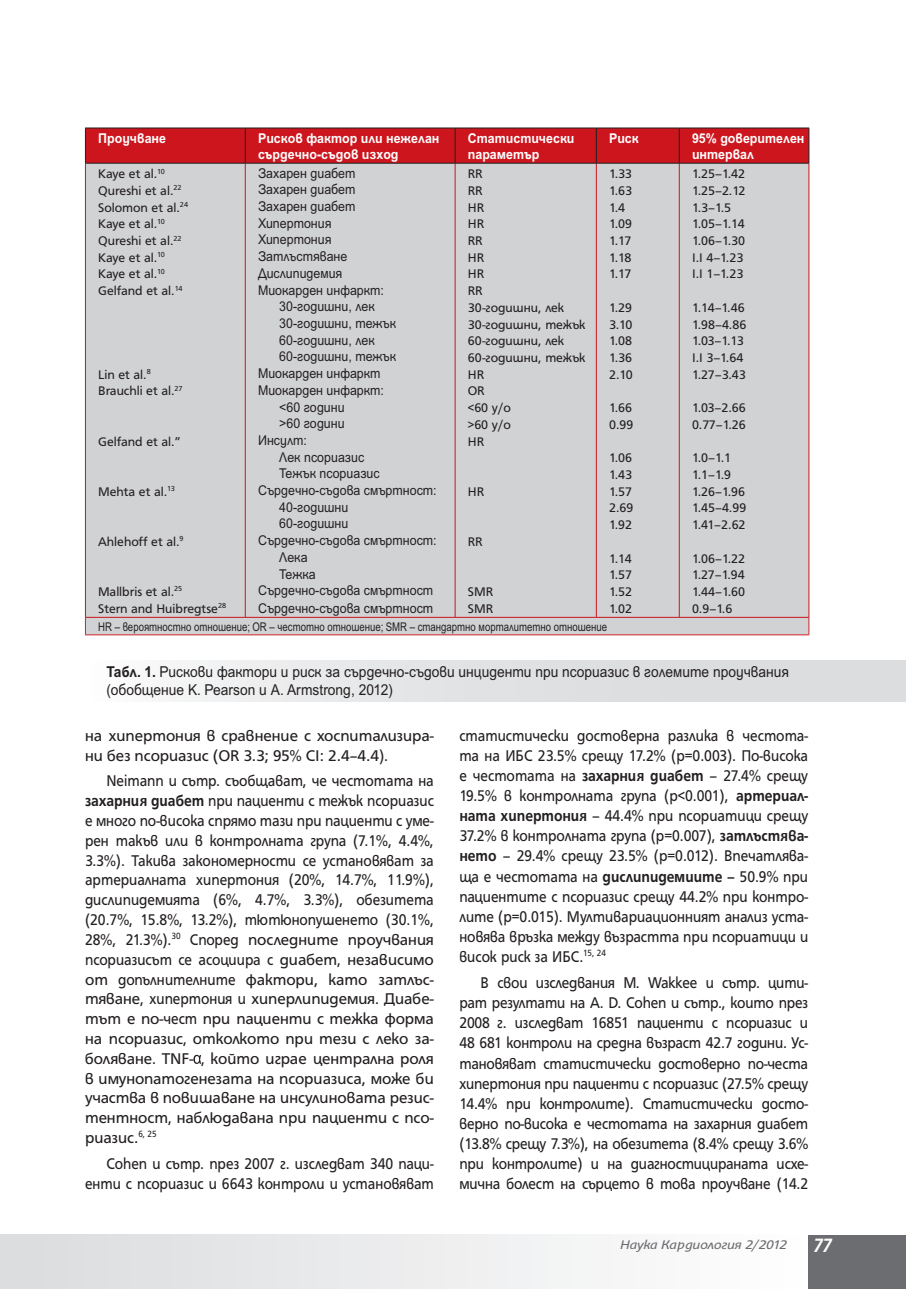
<style>
.page{position:relative;width:906px;height:1289px;background:#fff}
.page>*{position:absolute;margin:0;border:0;box-sizing:border-box;transform-origin:0 0}
.t1{font:italic 700 21px "HS Grotesk Bg";color:#fff;scale:.9 1}
.t2{font:16.8px/20.1px "HS Grotesk Bg";color:#231f20;text-align:justify;scale:.9 1}
.t3{font:16.8px/19.8px "HS Grotesk Bg";color:#231f20}
.t4{font:15px/18px "SP Ariel";color:#231f20;scale:.92 1}
.t5{font:13.5px/16.6px "HS Grotesk Bg";color:#231f20}
.t6{font:13.5px "SP Ariel";color:#231f20;scale:.92 1}
.t7{font:700 13.5px/16px "SP Ariel";color:#fff;scale:.92 1}
.t8{font:13.5px/16.6px "HS Grotesk Bg";letter-spacing:-.03em;color:#231f20}
.t9{font:italic 13.5px "HS Grotesk Bg";letter-spacing:-.01em;color:#6c6d70;scale:1.1 1}
.t10{font:12px "SP Ariel";color:#231f20;scale:.8 1}
.s1{font-weight:700}
</style>
<div class="page">
<div style="left:0;top:1234px;width:808px;height:54px;background:linear-gradient(to right,#dadcde,#fefefe)"></div>
<div style="left:808px;top:1234px;width:98px;height:54px;background:#6c6d70"></div>
<div style="left:85px;top:660px;width:821px;height:41px;background:linear-gradient(to right,#f5f6f6,#d5d6d8)"></div>
<svg style="left:193px;top:1054px;width:8px;height:9px"></svg>
<div style="left:86px;top:129px;width:722px;height:34px;background:#cd151d"></div>
<div style="left:86px;top:164px;width:722px;height:470px;background:#d1d2d4"></div>
<svg style="left:85px;top:618px;width:1px;height:16px"></svg>
<svg style="left:808px;top:618px;width:1px;height:16px"></svg>
<hr style="left:85px;top:634px;width:724px;height:1px;background:#d1232a">
<hr style="left:85px;top:164px;width:1px;height:453px;background:#cd151d">
<hr style="left:245px;top:164px;width:1px;height:453px;background:#cd151d">
<hr style="left:455px;top:164px;width:1px;height:453px;background:#cd151d">
<hr style="left:596px;top:164px;width:1px;height:453px;background:#cd151d">
<hr style="left:679px;top:164px;width:1px;height:453px;background:#cd151d">
<hr style="left:808px;top:164px;width:1px;height:453px;background:#cd151d">
<hr style="left:85px;top:617px;width:724px;height:1px;background:#cd151d">
<hr style="left:85px;top:128px;width:160px;height:1px;background:#231f20">
<hr style="left:85px;top:128px;width:1px;height:35px;background:#231f20">
<hr style="left:245px;top:128px;width:210px;height:1px;background:#231f20">
<hr style="left:245px;top:128px;width:1px;height:35px;background:#231f20">
<hr style="left:455px;top:128px;width:141px;height:1px;background:#231f20">
<hr style="left:455px;top:128px;width:1px;height:35px;background:#231f20">
<hr style="left:596px;top:128px;width:83px;height:1px;background:#231f20">
<hr style="left:596px;top:128px;width:1px;height:35px;background:#231f20">
<hr style="left:679px;top:128px;width:130px;height:1px;background:#231f20">
<hr style="left:679px;top:128px;width:1px;height:35px;background:#231f20">
<hr style="left:808px;top:128px;width:1px;height:35px;background:#231f20">
<hr style="left:85px;top:163px;width:724px;height:1px;background:#231f20">
<p class="t7" style="left:98px;top:131px;width:75px">Проучване</p>
<p class="t7" style="left:258px;top:131px;width:199px">Рисков фактор или нежелан сърдечно-съдов изход</p>
<p class="t7" style="left:468px;top:131px;width:117px">Статистически параметър</p>
<p class="t7" style="left:609px;top:131px;width:34px">Риск</p>
<p class="t7" style="left:692px;top:131px;width:124px">95% доверителен интервал</p>
<p class="t5" style="left:98px;top:167px;width:91px">Kaye et al.<sup>10<br></sup>Qureshi et al.<sup>22<br></sup>Solomon et al.<sup>24<br></sup>Kaye et al.<sup>10<br></sup>Qureshi et al.<sup>22<br></sup>Kaye et al.<sup>10<br></sup>Kaye et al.<sup>10<br></sup>Gelfand et al.<sup>14</sup></p>
<p class="t6" style="left:258px;top:168px;width:107px">Захарен диабет</p>
<p class="t6" style="left:258px;top:184px;width:107px">Захарен диабет</p>
<p class="t6" style="left:258px;top:201px;width:107px">Захарен диабет</p>
<p class="t6" style="left:258px;top:218px;width:81px">Хипертония</p>
<p class="t6" style="left:258px;top:235px;width:81px">Хипертония</p>
<p class="t6" style="left:258px;top:251px;width:99px">Затлъстяване</p>
<p class="t6" style="left:258px;top:268px;width:93px">Дислипидемия</p>
<p class="t6" style="left:258px;top:285px;width:138px">Миокарден инфаркт:</p>
<p class="t6" style="left:279px;top:301px;width:105px">30-годишни, лек</p>
<p class="t6" style="left:279px;top:318px;width:129px">30-годишни, тежък</p>
<p class="t6" style="left:279px;top:335px;width:105px">60-годишни, лек</p>
<p class="t6" style="left:279px;top:351px;width:129px">60-годишни, тежък</p>
<p class="t6" style="left:258px;top:368px;width:135px">Миокарден инфаркт</p>
<p class="t6" style="left:258px;top:385px;width:138px">Миокарден инфаркт:</p>
<p class="t6" style="left:279px;top:402px;width:72px">&lt;60 години</p>
<p class="t6" style="left:279px;top:418px;width:72px">&gt;60 години</p>
<p class="t6" style="left:258px;top:435px;width:55px">Инсулт:</p>
<p class="t6" style="left:279px;top:452px;width:94px">Лек псориазис</p>
<p class="t6" style="left:279px;top:468px;width:111px">Тежък псориазис</p>
<p class="t6" style="left:258px;top:485px;width:196px">Сърдечно-съдова смъртност:</p>
<p class="t6" style="left:279px;top:502px;width:77px">40-годишни</p>
<p class="t6" style="left:279px;top:518px;width:77px">60-годишни</p>
<p class="t6" style="left:258px;top:535px;width:196px">Сърдечно-съдова смъртност:</p>
<p class="t6" style="left:279px;top:552px;width:32px">Лека</p>
<p class="t6" style="left:279px;top:569px;width:41px">Тежка</p>
<p class="t6" style="left:258px;top:585px;width:192px">Сърдечно-съдова смъртност</p>
<p class="t6" style="left:258px;top:603px;width:192px">Сърдечно-съдова смъртност</p>
<p class="t8" style="left:609px;top:167px;width:25px">1.33<br>1.63<br>1.4<br>1.09<br>1.17<br>1.18<br>1.17</p>
<p class="t5" style="left:609px;top:300px;width:25px;text-align:justify">1.29<br>3.10<br>1.08<br>1.36<br>2.10</p>
<p class="t5" style="left:609px;top:400px;width:26px">1.66<br>0.99</p>
<p class="t5" style="left:609px;top:450px;width:26px;text-align:justify">1.06<br>1.43<br>1.57<br>2.69<br>1.92</p>
<p class="t5" style="left:609px;top:551px;width:25px;text-align:justify">1.14<br>1.57<br>1.52<br>1.02</p>
<p class="t5" style="left:692px;top:167px;width:55px">1.25–1.42<br>1.25–2.12<br>1.3–1.5<br>1.05–1.14<br>1.06–1.30<br>I.I 4–1.23<br>I.I 1–1.23</p>
<p class="t5" style="left:692px;top:300px;width:56px">1.14–1.46<br>1.98–4.86<br>1.03–1.13<br>I.I 3–1.64<br>1.27–3.43</p>
<p class="t5" style="left:692px;top:400px;width:55px">1.03–2.66<br>0.77–1.26</p>
<p class="t5" style="left:692px;top:450px;width:56px">1.0–1.1<br>1.1–1.9<br>1.26–1.96<br>1.45–4.99<br>1.41–2.62</p>
<p class="t5" style="left:692px;top:551px;width:54px;text-align:justify">1.06–1.22<br>1.27–1.94<br>1.44–1.60<br>0.9–1.6</p>
<p class="t5" style="left:468px;top:167px;width:119px">RR<br>RR<br>HR<br>HR<br>RR<br>HR<br>HR<br>RR<br>30-годишни, лек<br>30-годишни, тежък<br>60-годишни, лек<br>60-годишни, тежък<br>HR<br>OR<br>&lt;60 y/o<br>&gt;60 y/o<br>HR</p>
<p class="t5" style="left:98px;top:367px;width:86px">Lin et al.<sup>8<br></sup>Brauchli et al.<sup>27</sup></p>
<p class="t5" style="left:98px;top:434px;width:84px">Gelfand et al.”</p>
<p class="t5" style="left:98px;top:484px;width:78px">Mehta et al.<sup>13</sup></p>
<p class="t5" style="left:468px;top:484px;width:18px">HR</p>
<p class="t5" style="left:98px;top:534px;width:87px">Ahlehoff et al.<sup>9</sup></p>
<p class="t5" style="left:468px;top:534px;width:16px">RR</p>
<p class="t5" style="left:98px;top:584px;width:129px">Mallbris et al.<sup>25<br></sup>Stern and Huibregtse<sup>28</sup></p>
<p class="t5" style="left:468px;top:584px;width:27px">SMR<br>SMR</p>
<p class="t10" style="left:98px;top:622px;width:637px">HR – вероятностно отношение; OR – честотно отношение; SMR – стандартно морталитетно отношение</p>
<p class="t4" style="left:106px;top:664px;width:743px"><span class="s1">Табл. 1.</span> Рискови фактори и риск за сърдечно-съдови инциденти при псориазис в големите проучвания (обобщение К. Pearson и А. Armstrong, 2012)</p>
<p class="t3" style="left:85px;top:726px;width:350px">на хипертония в сравнение с хоспитализира&shy;ни без псориазис (OR 3.3; 95% CI: 2.4–4.4).</p>
<p class="t2" style="left:85px;top:772px;width:389px;text-indent:21px">Neimann и сътр. съобщават, че честотата на <span class="s1">захарния диабет</span> при пациенти с тежък псориазис е много по-висока спрямо тази при пациенти с уме&shy;рен такъв или в контролната група (7.1%, 4.4%, 3.3%). Такива закономерности се установяват за артериалната хипертония (20%, 14.7%, 11.9%), дислипидемията (6%, 4.7%, 3.3%), обезитета (20.7%, 15.8%, 13.2%), тютюнопушенето (30.1%, 28%, 21.3%).<sup>30</sup> Според последните проучвания псориазисът се асоциира с диабет, независимо от допълнителните фактори, като затлъс&shy;тяване, хипертония и хиперлипидемия. Диабе&shy;тът е по-чест при пациенти с тежка форма на псориазис, отколкото при тези с леко за&shy;боляване. TNF- , който играе централна роля в имунопатогенезата на псориазиса, може би участва в повишаване на инсулиновата резис&shy;тентност, наблюдавана при пациенти с псо&shy;риазис.<sup>6,</sup> <sup>25</sup></p>
<p class="t2" style="left:85px;top:1154px;width:389px;text-align:right">Cohen и сътр. през 2007 г. изследват 340 паци&shy;енти с псориазис и 6643 контроли и установяват</p>
<p class="t2" style="left:459px;top:726px;width:389px">статистически достоверна разлика в честота&shy;та на ИБС 23.5% срещу 17.2% (р=0.003). По-висока е честотата на <span class="s1">захарния диабет</span> – 27.4% срещу 19.5% в контролната група (р&lt;0.001), <span class="s1">артериал&shy;ната хипертония</span> – 44.4% при псориатици срещу 37.2% в контролната група (р=0.007), <span class="s1">затлъстява&shy;нето</span> – 29.4% срещу 23.5% (р=0.012). Впечатлява&shy;ща е честотата на <span class="s1">дислипидемиите –</span> 50.9% при пациентите с псориазис срещу 44.2% при контро&shy;лите (р=0.015). Мултивариационният анализ уста&shy;новява връзка между възрастта при псориатици и висок риск за ИБС.<sup>15,</sup> <sup>24</sup></p>
<p class="t2" style="left:459px;top:973px;width:389px;text-indent:21px">В свои изследвания М. Wakkee и сътр. цити&shy;рат резултати на A. D. Cohen и сътр., които през 2008 г. изследват 16851 пациенти с псориазис и 48 681 контроли на средна възраст 42.7 години. Ус&shy;тановяват статистически достоверно по-честа хипертония при пациенти с псориазис (27.5% срещу 14.4% при контролите). Статистически досто&shy;верно по-висока е честотата на захарния диабет (13.8% срещу 7.3%), на обезитета (8.4% срещу 3.6% при контролите) и на диагностицираната исхе&shy;мична болест на сърцето в това проучване (14.2</p>
<p class="t9" style="left:620px;top:1239px;width:153px">Наука Кардиология 2/2012</p>
<p class="t1" style="left:813px;top:1237px;width:22px">77</p>
</div>
